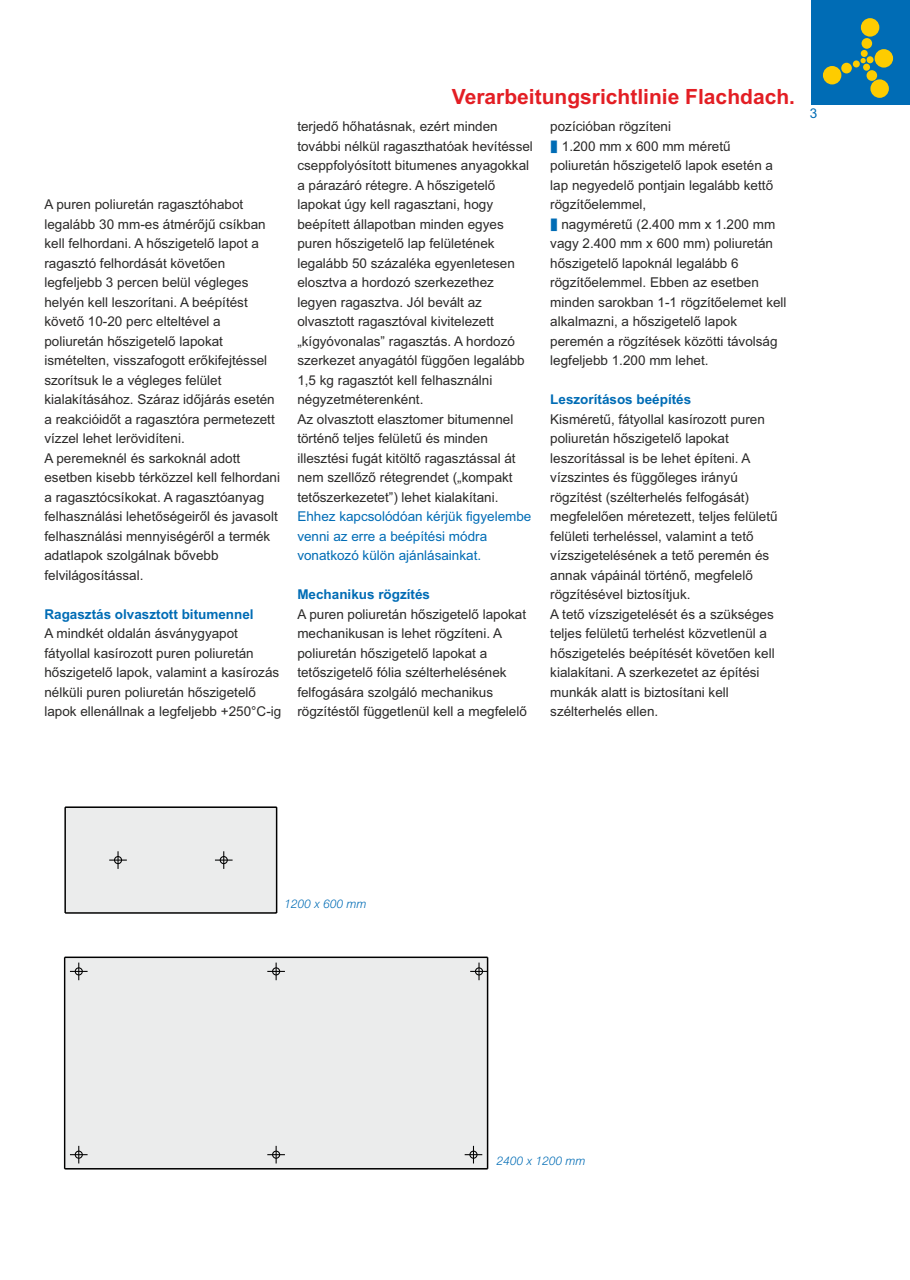
<style>
.page{position:relative;width:910px;height:1280px;background:#fff}
.page>*{position:absolute;margin:0;border:0;box-sizing:border-box;transform-origin:0 0}
.t1{font:700 21px "Arial";color:#e31e24}
.t2{font:13.5px/19.5px "Arial";color:#2b2a29}
.t3{font:13.5px/19.5px "Arial";color:#006cb5}
.t4{font:700 13.5px "Arial";color:#006cb5}
.t5{font:italic 300 12px "Helvetica Neue";color:#006cb5}
</style>
<div class="page">
<div style="left:811px;top:0;width:99px;height:105px;background:#006cb5"></div>
<div style="left:823px;top:66px;width:18px;height:18px;background:#fecc00;border-radius:50%"></div>
<div style="left:875px;top:49px;width:18px;height:19px;background:#fecc00;border-radius:50%"></div>
<div style="left:870px;top:79px;width:19px;height:19px;background:#fecc00;border-radius:50%"></div>
<div style="left:861px;top:18px;width:18px;height:19px;background:#fecc00;border-radius:50%"></div>
<div style="left:841px;top:63px;width:11px;height:10px;background:#fecc00;border-radius:50%"></div>
<div style="left:866px;top:70px;width:11px;height:11px;background:#fecc00;border-radius:50%"></div>
<div style="left:861px;top:38px;width:11px;height:11px;background:#fecc00;border-radius:50%"></div>
<div style="left:861px;top:50px;width:7px;height:7px;background:#fecc00;border-radius:50%"></div>
<div style="left:867px;top:56px;width:6px;height:7px;background:#fecc00;border-radius:50%"></div>
<div style="left:853px;top:60px;width:7px;height:7px;background:#fecc00;border-radius:50%"></div>
<div style="left:863px;top:64px;width:7px;height:7px;background:#fecc00;border-radius:50%"></div>
<svg style="left:860px;top:58px;width:6px;height:5px"></svg>
<div style="left:65px;top:807px;width:212px;height:106px;background:#ebecec"></div>
<div style="left:66px;top:957px;width:422px;height:213px;background:#ebecec"></div>
<hr style="left:64px;top:807px;width:2px;height:106px;background:#000">
<hr style="left:65px;top:912px;width:212px;height:2px;background:#000">
<hr style="left:276px;top:807px;width:1px;height:106px;background:#000">
<hr style="left:65px;top:806px;width:212px;height:2px;background:#000">
<svg style="left:109px;top:851px;width:18px;height:18px"></svg>
<svg style="left:215px;top:851px;width:18px;height:18px"></svg>
<hr style="left:65px;top:956px;width:423px;height:2px;background:#000">
<hr style="left:487px;top:957px;width:1px;height:212px;background:#000">
<hr style="left:65px;top:1168px;width:423px;height:1px;background:#000">
<hr style="left:64px;top:957px;width:1px;height:212px;background:#000">
<svg style="left:70px;top:962px;width:18px;height:18px"></svg>
<svg style="left:70px;top:1146px;width:18px;height:17px"></svg>
<svg style="left:470px;top:962px;width:17px;height:18px"></svg>
<svg style="left:465px;top:1146px;width:17px;height:17px"></svg>
<svg style="left:267px;top:962px;width:18px;height:18px"></svg>
<svg style="left:267px;top:1146px;width:18px;height:17px"></svg>
<p class="t2" style="left:44px;top:196px;width:237px">A puren poliuretán ragasztóhabot legalább 30 mm-es átmérőjű csíkban kell felhordani. A hőszigetelő lapot a ragasztó felhordását követően legfeljebb 3 percen belül végleges helyén kell leszorítani. A beépítést követő 10-20 perc elteltével a poliuretán hőszigetelő lapokat ismételten, visszafogott erőkifejtéssel szorítsuk le a végleges felület kialakításához. Száraz időjárás esetén a reakcióidőt a ragasztóra permetezett vízzel lehet lerövidíteni.<br>A peremeknél és sarkoknál adott esetben kisebb térközzel kell felhordani a ragasztócsíkokat. A ragasztóanyag felhasználási lehetőségeiről és javasolt felhasználási mennyiségéről a termék adatlapok szolgálnak bővebb felvilágosítással.</p>
<p class="t4" style="left:44px;top:609px;width:211px">Ragasztás olvasztott bitumennel</p>
<p class="t2" style="left:44px;top:625px;width:238px">A mindkét oldalán ásványgyapot fátyollal kasírozott puren poliuretán hőszigetelő lapok, valamint a kasírozás nélküli puren poliuretán hőszigetelő lapok ellenállnak a legfeljebb +250°C-ig</p>
<h1 class="t1" style="left:452px;top:89px;width:345px">Verarbeitungsrichtlinie Flachdach.</h1>
<p class="t2" style="left:297px;top:118px;width:237px">terjedő hőhatásnak, ezért minden további nélkül ragaszthatóak hevítéssel cseppfolyósított bitumenes anyagokkal a párazáró rétegre. A hőszigetelő lapokat úgy kell ragasztani, hogy beépített állapotban minden egyes puren hőszigetelő lap felületének legalább 50 százaléka egyenletesen elosztva a hordozó szerkezethez legyen ragasztva. Jól bevált az olvasztott ragasztóval kivitelezett „kígyóvonalas” ragasztás. A hordozó szerkezet anyagától függően legalább 1,5 kg ragasztót kell felhasználni négyzetméterenként.<br>Az olvasztott elasztomer bitumennel történő teljes felületű és minden illesztési fugát kitöltő ragasztással át nem szellőző rétegrendet („kompakt tetőszerkezetet”) lehet kialakítani.</p>
<p class="t3" style="left:297px;top:508px;width:236px">Ehhez kapcsolódóan kérjük figyelembe venni az erre a beépítési módra vonatkozó külön ajánlásainkat.</p>
<p class="t4" style="left:297px;top:590px;width:134px">Mechanikus rögzítés</p>
<p class="t2" style="left:297px;top:606px;width:231px">A puren poliuretán hőszigetelő lapokat mechanikusan is lehet rögzíteni. A poliuretán hőszigetelő lapokat a tetőszigetelő fólia szélterhelésének felfogására szolgáló mechanikus rögzítéstől függetlenül kell a megfelelő</p>
<p class="t2" style="left:550px;top:118px;width:122px">pozícióban rögzíteni</p>
<p class="t2" style="left:562px;top:138px;width:170px">1.200 mm x 600 mm méretű</p>
<p class="t2" style="left:550px;top:157px;width:224px">poliuretán hőszigetelő lapok esetén a</p>
<p class="t2" style="left:550px;top:177px;width:224px">lap negyedelő pontjain legalább kettő</p>
<p class="t2" style="left:550px;top:196px;width:98px">rögzítőelemmel,</p>
<p class="t2" style="left:561px;top:216px;width:215px">nagyméretű (2.400 mm x 1.200 mm</p>
<p class="t2" style="left:550px;top:235px;width:224px">vagy 2.400 mm x 600 mm) poliuretán</p>
<p class="t2" style="left:550px;top:255px;width:190px">hőszigetelő lapoknál legalább 6</p>
<p class="t2" style="left:550px;top:274px;width:210px">rögzítőelemmel. Ebben az esetben</p>
<p class="t2" style="left:550px;top:294px;width:238px">minden sarokban 1-1 rögzítőelemet kell</p>
<p class="t2" style="left:550px;top:313px;width:188px">alkalmazni, a hőszigetelő lapok</p>
<p class="t2" style="left:550px;top:333px;width:229px">peremén a rögzítések közötti távolság</p>
<p class="t2" style="left:550px;top:352px;width:160px">legfeljebb 1.200 mm lehet.</p>
<p class="t4" style="left:550px;top:395px;width:143px">Leszorításos beépítés</p>
<p class="t2" style="left:550px;top:411px;width:229px">Kisméretű, fátyollal kasírozott puren poliuretán hőszigetelő lapokat leszorítással is be lehet építeni. A vízszintes és függőleges irányú rögzítést (szélterhelés felfogását) megfelelően méretezett, teljes felületű felületi terheléssel, valamint a tető vízszigetelésének a tető peremén és annak vápáinál történő, megfelelő rögzítésével biztosítjuk.<br>A tető vízszigetelését és a szükséges teljes felületű terhelést közvetlenül a hőszigetelés beépítését követően kell kialakítani. A szerkezetet az építési munkák alatt is biztosítani kell szélterhelés ellen.</p>
<p class="t3" style="left:810px;top:105px;width:9px">3</p>
<p class="t5" style="left:285px;top:899px;width:84px">1200 x 600 mm</p>
<p class="t5" style="left:497px;top:1155px;width:90px">2400 x 1200 mm</p>
</div>
